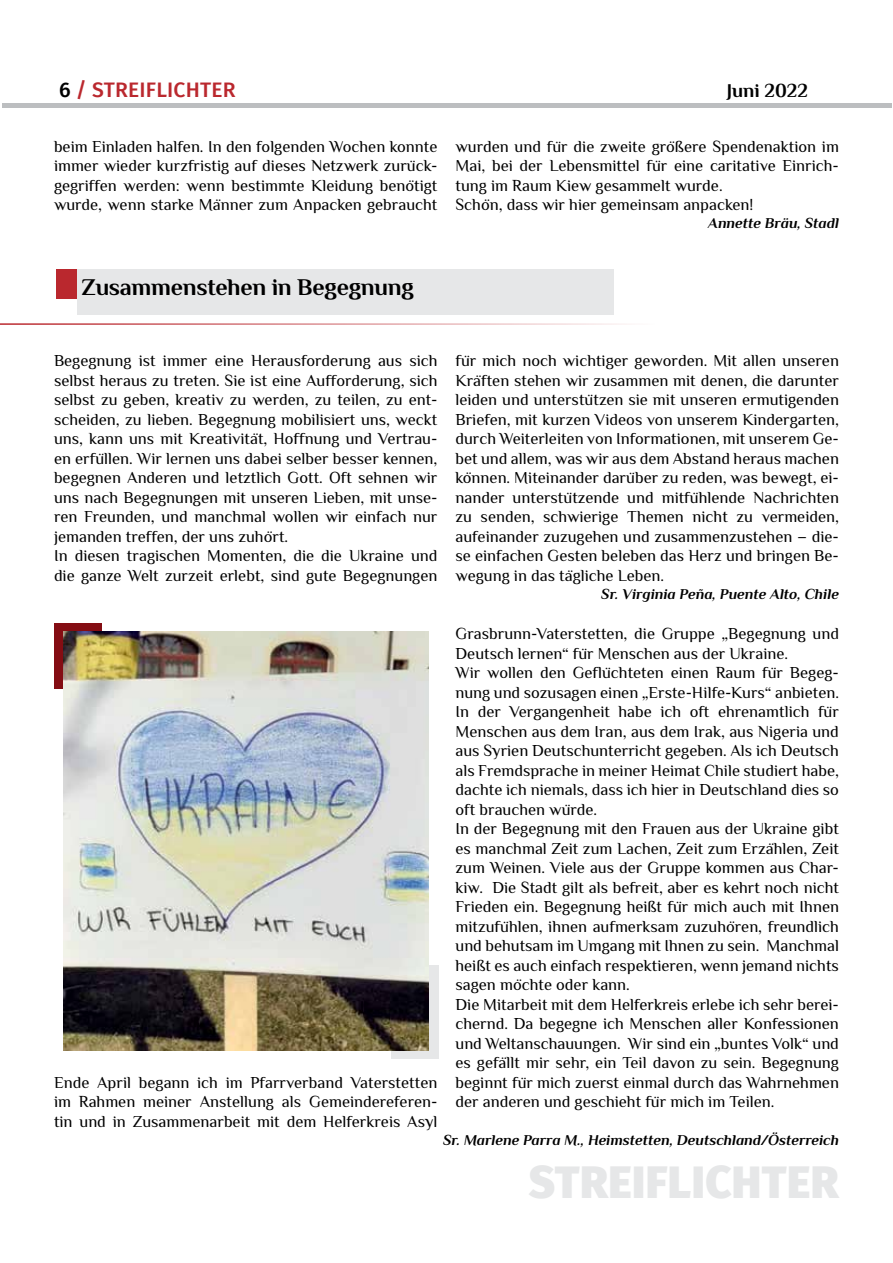
<style>
.page{position:relative;width:893px;height:1263px;background:#fff}
.page>*{position:absolute;margin:0;border:0;box-sizing:border-box;transform-origin:0 0}
.t1{font:900 44.85px "Fira Sans";letter-spacing:.01em;color:#e6e7e8}
.t2{font:700 24px "Philosopher";letter-spacing:-.01em;color:#000}
.t3{font:500 21px "Fira Sans";letter-spacing:.01em;color:#ba282e}
.t4{font:700 19.5px "Philosopher";color:#000}
.t5{font:16.5px/19.5px "Philosopher";color:#000}
.t6{font:italic 700 15px "Philosopher";color:#000}
.s1{color:#000}
</style>
<div class="page">
<div style="left:2px;top:103px;width:889px;height:5px;background:#bcbec0"></div>
<hr style="left:0;top:323px;width:655px;height:2px;background:#ba282e">
<div style="left:56px;top:269px;width:21px;height:29px;background:#ba282e"></div>
<div style="left:77px;top:269px;width:536px;height:46px;background:#e6e7e8"></div>
<div style="left:391px;top:966px;width:47px;height:93px;background:#e6e7e8"></div>
<div style="left:54px;top:623px;width:47px;height:65px;background:#840d13"></div>
<img style="left:64px;top:631px;width:365px;height:420px">
<p class="t3" style="left:59px;top:73px;width:178px"><span class="s1">6</span> / STREIFLICHTER</p>
<p class="t4" style="left:727px;top:77px;width:83px">Juni 2022</p>
<p class="t5" style="left:54px;top:136px;width:385px;text-align:justify">beim Einladen halfen. In den folgenden Wochen konnte immer wieder kurzfristig auf dieses Netzwerk zurück&shy;gegriffen werden: wenn bestimmte Kleidung benötigt wurde, wenn starke Männer zum Anpacken gebraucht</p>
<p class="t5" style="left:455px;top:136px;width:385px">wurden und für die zweite größere Spendenaktion im Mai, bei der Lebensmittel für eine caritative Einrich&shy;tung im Raum Kiew gesammelt wurde.<br>Schön, dass wir hier gemeinsam anpacken!</p>
<p class="t6" style="left:708px;top:213px;width:132px">Annette Bräu, Stadl</p>
<h2 class="t2" style="left:82px;top:271px;width:334px">Zusammenstehen in Begegnung</h2>
<p class="t5" style="left:54px;top:351px;width:385px">Begegnung ist immer eine Herausforderung aus sich selbst heraus zu treten. Sie ist eine Aufforderung, sich selbst zu geben, kreativ zu werden, zu teilen, zu ent&shy;scheiden, zu lieben. Begegnung mobilisiert uns, weckt uns, kann uns mit Kreativität, Hoffnung und Vertrau&shy;en erfüllen. Wir lernen uns dabei selber besser kennen, begegnen Anderen und letztlich Gott. Oft sehnen wir uns nach Begegnungen mit unseren Lieben, mit unse&shy;ren Freunden, und manchmal wollen wir einfach nur jemanden treffen, der uns zuhört.<br>In diesen tragischen Momenten, die die Ukraine und die ganze Welt zurzeit erlebt, sind gute Begegnungen</p>
<p class="t5" style="left:455px;top:351px;width:385px;text-align:justify">für mich noch wichtiger geworden. Mit allen unseren Kräften stehen wir zusammen mit denen, die darunter leiden und unterstützen sie mit unseren ermutigenden Briefen, mit kurzen Videos von unserem Kindergarten, durch Weiterleiten von Informationen, mit unserem Ge&shy;bet und allem, was wir aus dem Abstand heraus machen können. Miteinander darüber zu reden, was bewegt, ei&shy;nander unterstützende und mitfühlende Nachrichten zu senden, schwierige Themen nicht zu vermeiden, aufeinander zuzugehen und zusammenzustehen – die&shy;se einfachen Gesten beleben das Herz und bringen Be&shy;wegung in das tägliche Leben.</p>
<p class="t6" style="left:601px;top:583px;width:239px">Sr. Virginia Peña, Puente Alto, Chile</p>
<p class="t5" style="left:455px;top:624px;width:385px">Grasbrunn-Vaterstetten, die Gruppe „Begegnung und Deutsch lernen“ für Menschen aus der Ukraine.<br>Wir wollen den Geflüchteten einen Raum für Begeg&shy;nung und sozusagen einen „Erste-Hilfe-Kurs“ anbieten.<br>In der Vergangenheit habe ich oft ehrenamtlich für Menschen aus dem Iran, aus dem Irak, aus Nigeria und aus Syrien Deutschunterricht gegeben. Als ich Deutsch als Fremdsprache in meiner Heimat Chile studiert habe, dachte ich niemals, dass ich hier in Deutschland dies so oft brauchen würde.<br>In der Begegnung mit den Frauen aus der Ukraine gibt es manchmal Zeit zum Lachen, Zeit zum Erzählen, Zeit zum Weinen. Viele aus der Gruppe kommen aus Char&shy;kiw. Die Stadt gilt als befreit, aber es kehrt noch nicht Frieden ein. Begegnung heißt für mich auch mit Ihnen mitzufühlen, ihnen aufmerksam zuzuhören, freundlich und behutsam im Umgang mit Ihnen zu sein. Manchmal heißt es auch einfach respektieren, wenn jemand nichts sagen möchte oder kann.<br>Die Mitarbeit mit dem Helferkreis erlebe ich sehr berei&shy;chernd. Da begegne ich Menschen aller Konfessionen und Weltanschauungen. Wir sind ein „buntes Volk“ und es gefällt mir sehr, ein Teil davon zu sein. Begegnung beginnt für mich zuerst einmal durch das Wahrnehmen der anderen und geschieht für mich im Teilen.</p>
<p class="t6" style="left:443px;top:1129px;width:397px">Sr. Marlene Parra M., Heimstetten, Deutschland/Österreich</p>
<p class="t5" style="left:54px;top:1072px;width:385px;text-align:justify">Ende April begann ich im Pfarrverband Vaterstetten im Rahmen meiner Anstellung als Gemeindereferen&shy;tin und in Zusammenarbeit mit dem Helferkreis Asyl</p>
<h1 class="t1" style="left:529px;top:1142px;width:311px">STREIFLICHTER</h1>
</div>
